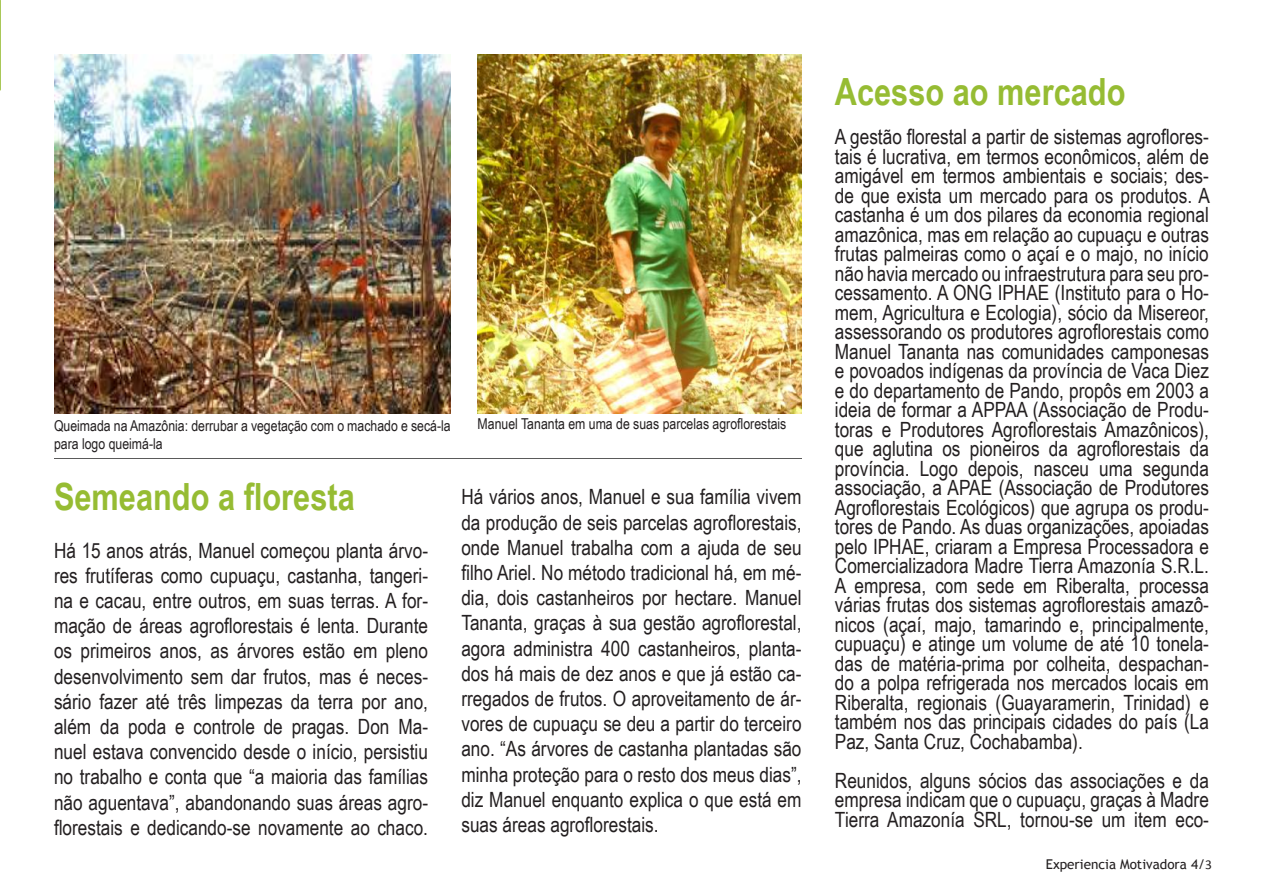
<style>
.page{position:relative;width:1263px;height:893px;background:#fff}
.page>*{position:absolute;margin:0;border:0;box-sizing:border-box;transform-origin:0 0}
.t1{font:700 37.5px "Arial Narrow";color:#96bc33}
.t2{font:21px/19.5px "Arial Narrow";color:#231f20;text-align:justify}
.t3{font:15px/18px "Arial Narrow";color:#231f20}
.t4{font:13.5px "Trebuchet MS";color:#231f20}
.s1{font-family:"Calibri"}
</style>
<div class="page">
<svg style="left:0;top:0;width:1px;height:90px"></svg>
<hr style="left:54px;top:459px;width:747px;height:1px;background:#5a5a5a">
<img style="left:478px;top:54px;width:323px;height:359px">
<img style="left:55px;top:55px;width:396px;height:358px">
<p class="t3" style="left:54px;top:417px;width:398px">Queimada na Amazônia: derrubar a vegetação com o machado e secá-la para logo queimá-la</p>
<p class="t3" style="left:478px;top:414px;width:310px">Manuel Tananta em uma de suas parcelas agroflorestais</p>
<h1 class="t1" style="left:54px;top:468px;width:302px">Semeando a floresta</h1>
<p class="t2" style="left:54px;top:537px;width:376px;line-height:25.2px">Há 15 anos atrás, Manuel começou planta árvo&shy;res frutíferas como cupuaçu, castanha, tangeri&shy;na e cacau, entre outros, em suas terras. A for&shy;mação de áreas agroflorestais é lenta. Durante os primeiros anos, as árvores estão em pleno desenvolvimento sem dar frutos, mas é neces&shy;sário fazer até três limpezas da terra por ano, além da poda e controle de pragas. Don Ma&shy;nuel estava convencido desde o início, persistiu no trabalho e conta que “a maioria das famílias não aguentava”, abandonando suas áreas agro&shy;florestais e dedicando-se novamente ao chaco.</p>
<p class="t2" style="left:461px;top:483px;width:342px;line-height:25.2px">Há vários anos, Manuel e sua família vivem da produção de seis parcelas agroflorestais, onde Manuel trabalha com a ajuda de seu filho Ariel. No método tradicional há, em mé&shy;dia, dois castanheiros por hectare. Manuel Tananta, graças à sua gestão agroflorestal, agora administra 400 castanheiros, planta&shy;dos há mais de dez anos e que já estão ca&shy;rregados de frutos. O aproveitamento de ár&shy;vores de cupuaçu se deu a partir do terceiro ano. “As árvores de castanha plantadas são minha proteção para o resto dos meus dias”, diz Manuel enquanto explica o que está em suas áreas agroflorestais.</p>
<h1 class="t1" style="left:835px;top:64px;width:292px">Acesso ao mercado</h1>
<p class="t2" style="left:835px;top:126px;width:376px">A gestão florestal a partir de sistemas agroflores&shy;tais é lucrativa, em termos econômicos, além de amigável em termos ambientais e sociais; des&shy;de que exista um mercado para os produtos. A castanha é um dos pilares da economia regional amazônica, mas em relação ao cupuaçu e outras frutas palmeiras como o açaí e o majo, no início não havia mercado ou infraestrutura para seu pro&shy;cessamento. A ONG IPHAE (Instituto para o Ho&shy;mem, Agricultura e Ecologia), sócio da Misereor, assessorando os produtores agroflorestais como Manuel Tananta nas comunidades camponesas e povoados indígenas da província de Vaca Diez e do departamento de Pando, propôs em 2003 a ideia de formar a APPAA (Associação de Produ&shy;toras e Produtores Agroflorestais Amazônicos), que aglutina os pioneiros da agroflorestais da província. Logo depois, nasceu uma segunda associação, a APAE (Associação de Produtores Agroflorestais Ecológicos) que agrupa os produ&shy;tores de Pando. As duas organizações, apoiadas pelo IPHAE, criaram a Empresa Processadora e Comercializadora Madre Tierra Amazonía S.R.L.<br>A empresa, com sede em Riberalta, processa várias frutas dos sistemas agroflorestais amazô&shy;nicos (açaí, majo, tamarindo e, principalmente, cupuaçu) e atinge um volume de até 10 tonela&shy;das de matéria-prima por colheita, despachan&shy;do a polpa refrigerada nos mercados locais em Riberalta, regionais (Guayaramerin, Trinidad) e também nos das principais cidades do país (La Paz, Santa Cruz, Cochabamba).</p>
<p class="t2" style="left:835px;top:770px;width:376px">Reunidos, alguns sócios das associações e da empresa indicam que o cupuaçu, graças à Madre Tierra Amazonía SRL, tornou-se um item eco-</p>
<p class="t4" style="left:1046px;top:856px;width:168px">Experiencia Motivadora 4/<span class="s1">3</span></p>
</div>
